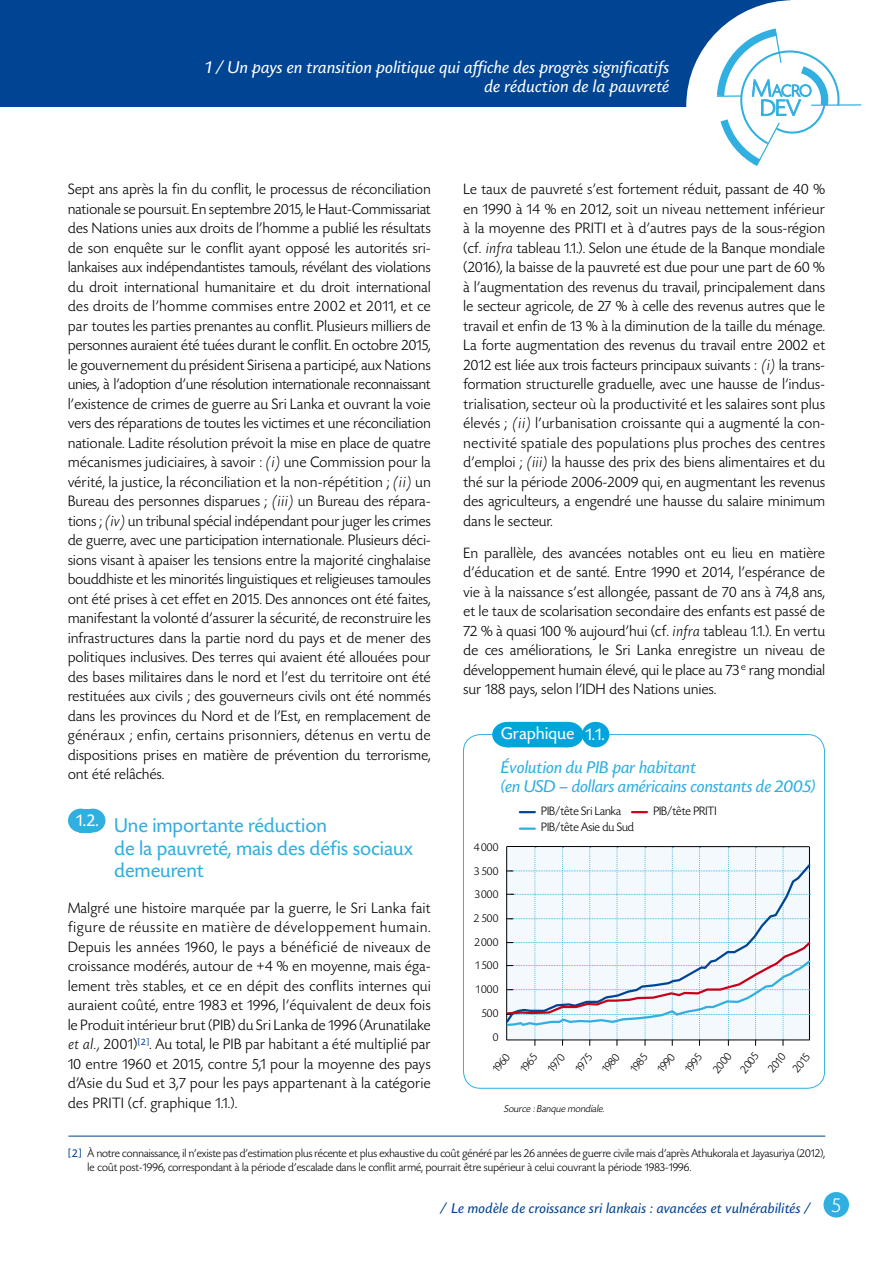
<style>
.page{position:relative;width:893px;height:1263px;background:#fff}
.page>*{position:absolute;margin:0;border:0;box-sizing:border-box;transform-origin:0 0}
.t1{font:21px/22.5px "Today SH";letter-spacing:.025em;color:#31afe1}
.t2{font:italic 18px/19.5px "Today SH";letter-spacing:.025em;color:#fff;text-align:right;scale:1.1 1}
.t3{font:italic 18px/19.5px "Today SH";letter-spacing:.005em;color:#31afe1;scale:1.1 1}
.Normal_e{font:18px "Today SH";letter-spacing:.025em;color:#fff}
.t4{font:300 15.75px/19.5px "Today SH";letter-spacing:.03em;color:#000;text-align:justify}
.t5{font:italic 15px "Today SH";letter-spacing:.03em;color:#004494;scale:1.1 1}
.t6{font:300 12.75px "Today SH";color:#000}
.t7{font:300 12px/13.5px "Today SH";letter-spacing:.01em;color:#000}
.t8{font:italic 300 10.5px "Today SH";color:#000}
.s1{font-family:"Today SBOP";font-style:italic}
.s2{font-weight:400;color:#004494}
.s3{font-weight:300;font-style:normal;font-size:21.3px;color:#fff}
</style>
<div class="page">
<div style="left:0;top:0;width:790px;height:106px;background:#004494"></div>
<div style="left:823px;top:1192px;width:26px;height:25px;background:#31afe1;border-radius:50%"></div>
<svg style="left:686px;top:0;width:176px;height:166px"></svg>
<div style="left:79px;top:809px;width:12px;height:23px;background:#31afe1"></div>
<div style="left:68px;top:809px;width:25px;height:23px;background:#31afe1;border-radius:50%"></div>
<div style="left:80px;top:809px;width:25px;height:23px;background:#31afe1;border-radius:50%"></div>
<div style="left:499px;top:722px;width:77px;height:25px;background:#00a5db;border-radius:10px"></div>
<div style="left:492px;top:722px;width:31px;height:25px;background:#00a5db;border-radius:50%"></div>
<div style="left:553px;top:722px;width:30px;height:25px;background:#00a5db;border-radius:50%"></div>
<div style="left:582px;top:722px;width:27px;height:25px;background:#00a5db;border-radius:50%"></div>
<svg style="left:520px;top:811px;width:15px;height:2px"></svg>
<svg style="left:632px;top:811px;width:15px;height:2px"></svg>
<hr style="left:520px;top:827px;width:15px;height:3px;background:#31afe1">
<hr style="left:507px;top:846px;width:302px;height:1px;background:#000">
<svg style="left:506px;top:847px;width:305px;height:199px"></svg>
<hr style="left:68px;top:1136px;width:757px;height:1px;background:#004494">
<p class="t2" style="left:205px;top:58px;width:423px">1 / Un pays en transition politique qui affiche des progrès significatifs de réduction de la pauvreté</p>
<p class="t4" style="left:68px;top:180px;width:364px">Sept ans après la fin du conflit, le processus de réconciliation nationale se poursuit. En septembre 2015, le Haut-Commissariat des Nations unies aux droits de l’homme a publié les résultats de son enquête sur le conflit ayant opposé les autorités sri&shy;lankaises aux indépendantistes tamouls, révélant des violations du droit international humanitaire et du droit international des droits de l’homme commises entre 2002 et 2011, et ce par toutes les parties prenantes au conflit. Plusieurs milliers de personnes auraient été tuées durant le conflit. En octobre 2015, le gouvernement du président Sirisena a participé, aux Nations unies, à l’adoption d’une résolution internationale reconnaissant l’existence de crimes de guerre au Sri Lanka et ouvrant la voie vers des réparations de toutes les victimes et une réconciliation nationale. Ladite résolution prévoit la mise en place de quatre mécanismes judiciaires, à savoir : <span class="s1">(i)</span> une Commission pour la vérité, la justice, la réconciliation et la non-répétition ; <span class="s1">(ii)</span> un Bureau des personnes disparues ; <span class="s1">(iii)</span> un Bureau des répara&shy;tions ; <span class="s1">(iv)</span> un tribunal spécial indépendant pour juger les crimes de guerre, avec une participation internationale. Plusieurs déci&shy;sions visant à apaiser les tensions entre la majorité cinghalaise bouddhiste et les minorités linguistiques et religieuses tamoules ont été prises à cet effet en 2015. Des annonces ont été faites, manifestant la volonté d’assurer la sécurité, de reconstruire les infrastructures dans la partie nord du pays et de mener des politiques inclusives. Des terres qui avaient été allouées pour des bases militaires dans le nord et l’est du territoire ont été restituées aux civils ; des gouverneurs civils ont été nommés dans les provinces du Nord et de l’Est, en remplacement de généraux ; enfin, certains prisonniers, détenus en vertu de dispositions prises en matière de prévention du terrorisme, ont été relâchés.</p>
<p class="Normal_e" style="left:76px;top:811px;width:24px">1.2.</p>
<p class="t1" style="left:115px;top:815px;width:300px">Une importante réduction<br>de la pauvreté, mais des défis sociaux demeurent</p>
<p class="t4" style="left:68px;top:899px;width:364px">Malgré une histoire marquée par la guerre, le Sri Lanka fait figure de réussite en matière de développement humain.<br>Depuis les années 1960, le pays a bénéficié de niveaux de croissance modérés, autour de +4 % en moyenne, mais éga&shy;lement très stables, et ce en dépit des conflits internes qui auraient coûté, entre 1983 et 1996, l’équivalent de deux fois le Produit intérieur brut (PIB) du Sri Lanka de 1996 (Arunatilake <span class="s1">et al.,</span> 2001)<sup>[2]</sup>. Au total, le PIB par habitant a été multiplié par 10 entre 1960 et 2015, contre 5,1 pour la moyenne des pays d’Asie du Sud et 3,7 pour les pays appartenant à la catégorie des PRITI (cf. graphique 1.1.).</p>
<p class="t4" style="left:463px;top:180px;width:363px">Le taux de pauvreté s’est fortement réduit, passant de 40 % en 1990 à 14 % en 2012, soit un niveau nettement inférieur à la moyenne des PRITI et à d’autres pays de la sous-région (cf. <span class="s1">infra</span> tableau 1.1.). Selon une étude de la Banque mondiale (2016), la baisse de la pauvreté est due pour une part de 60 % à l’augmentation des revenus du travail, principalement dans le secteur agricole, de 27 % à celle des revenus autres que le travail et enfin de 13 % à la diminution de la taille du ménage.<br>La forte augmentation des revenus du travail entre 2002 et 2012 est liée aux trois facteurs principaux suivants : <span class="s1">(i)</span> la trans&shy;formation structurelle graduelle, avec une hausse de l’indus&shy;trialisation, secteur où la productivité et les salaires sont plus élevés ; <span class="s1">(ii)</span> l’urbanisation croissante qui a augmenté la con&shy;nectivité spatiale des populations plus proches des centres d’emploi ; <span class="s1">(iii)</span> la hausse des prix des biens alimentaires et du thé sur la période 2006-2009 qui, en augmentant les revenus des agriculteurs, a engendré une hausse du salaire minimum dans le secteur.</p>
<p class="t4" style="left:463px;top:544px;width:363px">En parallèle, des avancées notables ont eu lieu en matière d’éducation et de santé. Entre 1990 et 2014, l’espérance de vie à la naissance s’est allongée, passant de 70 ans à 74,8 ans, et le taux de scolarisation secondaire des enfants est passé de 72 % à quasi 100 % aujourd’hui (cf. <span class="s1">infra</span> tableau 1.1.). En vertu de ces améliorations, le Sri Lanka enregistre un niveau de développement humain élevé, qui le place au 73 <sup>e</sup> rang mondial sur 188 pays, selon l’IDH des Nations unies.</p>
<p class="Normal_e" style="left:501px;top:724px;width:75px">Graphique</p>
<p class="Normal_e" style="left:585px;top:725px;width:20px">1.1.</p>
<p class="t3" style="left:501px;top:758px;width:287px">Évolution du PIB par habitant<br>(en USD – dollars américains constants de 2005)</p>
<p class="t6" style="left:541px;top:804px;width:81px">PIB/tête Sri Lanka</p>
<p class="t6" style="left:653px;top:804px;width:65px">PIB/tête PRITI</p>
<p class="t6" style="left:541px;top:820px;width:94px">PIB/tête Asie du Sud</p>
<p class="t7" style="left:474px;top:841px;width:26px">4000</p>
<p class="t7" style="left:474px;top:864px;width:26px">3 500</p>
<p class="t7" style="left:475px;top:888px;width:25px">3000</p>
<p class="t7" style="left:474px;top:912px;width:26px">2 500</p>
<p class="t7" style="left:474px;top:935px;width:26px">2000</p>
<p class="t7" style="left:475px;top:959px;width:24px">1 500</p>
<p class="t7" style="left:476px;top:983px;width:24px">1000</p>
<p class="t7" style="left:482px;top:1007px;width:18px">500</p>
<p class="t7" style="left:493px;top:1030px;width:7px">0</p>
<p class="t7" style="left:490px;top:1067px;width:22px;rotate:-51deg">1960</p>
<p class="t7" style="left:518px;top:1066px;width:22px;rotate:-51deg">1965</p>
<p class="t7" style="left:545px;top:1067px;width:22px;rotate:-51deg">1970</p>
<p class="t7" style="left:572px;top:1066px;width:21px;rotate:-51deg">1975</p>
<p class="t7" style="left:599px;top:1067px;width:22px;rotate:-51deg">1980</p>
<p class="t7" style="left:628px;top:1066px;width:21px;rotate:-51deg">1985</p>
<p class="t7" style="left:655px;top:1067px;width:22px;rotate:-51deg">1990</p>
<p class="t7" style="left:682px;top:1066px;width:22px;rotate:-51deg">1995</p>
<p class="t7" style="left:710px;top:1068px;width:24px;rotate:-51deg">2000</p>
<p class="t7" style="left:738px;top:1067px;width:24px;rotate:-51deg">2005</p>
<p class="t7" style="left:765px;top:1067px;width:22px;rotate:-51deg">2010</p>
<p class="t7" style="left:790px;top:1067px;width:22px;rotate:-51deg">2015</p>
<p class="t8" style="left:504px;top:1103px;width:104px">Source :Banque mondiale.</p>
<p class="t7" style="left:88px;top:1147px;width:739px;text-indent:-20px"><span class="s2">[2]</span> À notre connaissance, il n’existe pas d’estimation plus récente et plus exhaustive du coût généré par les 26 années de guerre civile mais d’après Athukorala et Jayasuriya (2012), le coût post-1996, correspondant à la période d’escalade dans le conflit armé, pourrait être supérieur à celui couvrant la période 1983-1996.</p>
<p class="t5" style="left:440px;top:1200px;width:365px">/ Le modèle de croissance sri lankais : avancées et vulnérabilités / <span class="s3">5</span></p>
</div>
